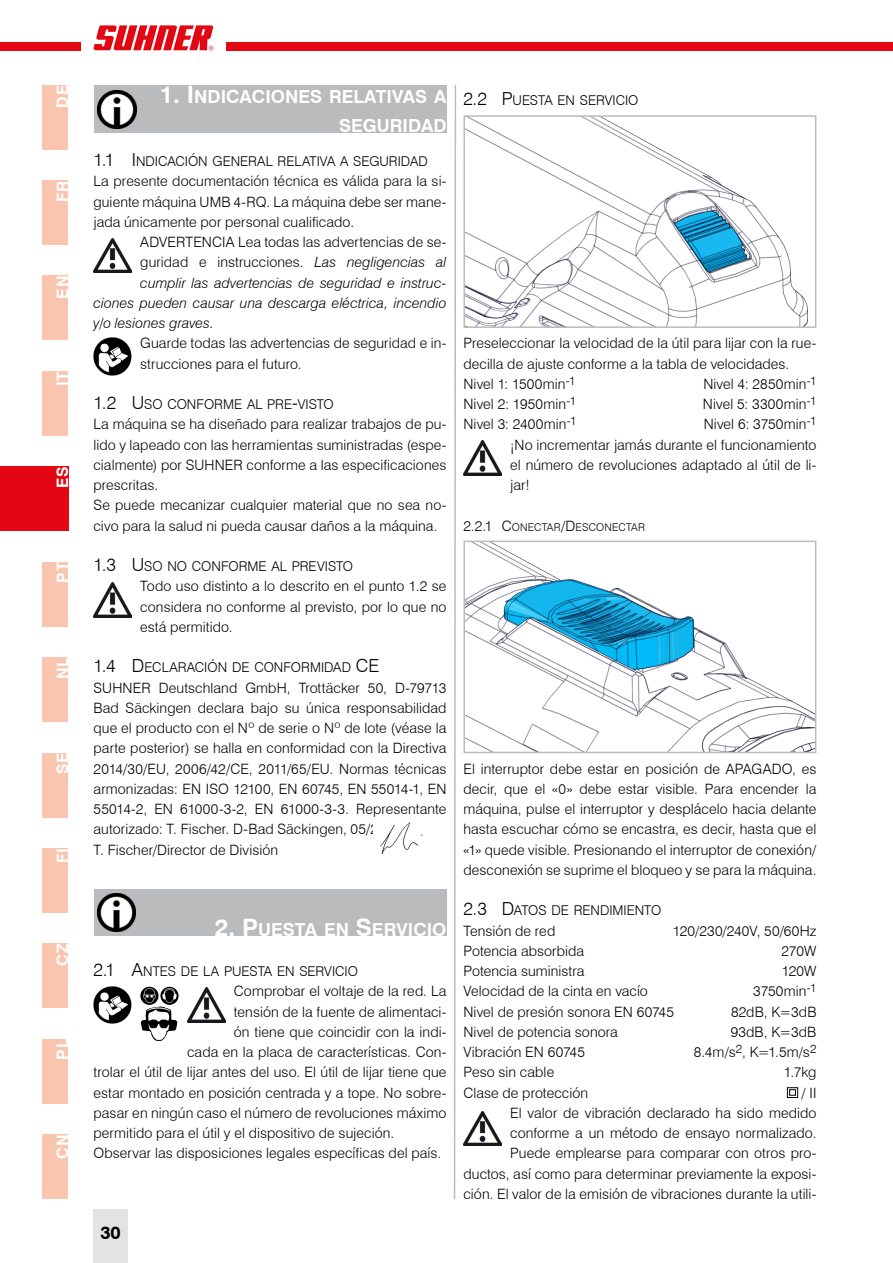
<style>
.page{position:relative;width:893px;height:1263px;background:#fff}
.page>*{position:absolute;margin:0;border:0;box-sizing:border-box;transform-origin:0 0}
.t1{font:700 18px/28.8px "Swiss 721 BT";color:#fff;text-align:right}
.t2{font:700 18px "Swiss 721 BT";color:#000}
.t3{font:700 15.75px "Swiss 721 BT";letter-spacing:.05em;color:#fff}
.t4{font:300 14.25px/20.2px "Swiss 721 BT";letter-spacing:.005em;color:#000;text-align:justify}
.t5{font:italic 300 14.25px "Swiss 721 BT";letter-spacing:.005em;color:#000}
.t6{font:300 13.5px "Swiss 721 BT";color:#000}
.t7{font:300 10.65px "Swiss 721 BT";letter-spacing:.005em;color:#000}
.s1{font-size:24px}
.s2{font-size:18px}
.s3{font-style:italic}
.s4{font-size:14.25px}
</style>
<div class="page">
<div style="left:43px;top:1134px;width:25px;height:65px;background:#f9c5af"></div>
<div style="left:43px;top:1039px;width:25px;height:64px;background:#f9c5af"></div>
<div style="left:43px;top:944px;width:25px;height:64px;background:#f9c5af"></div>
<div style="left:43px;top:848px;width:25px;height:64px;background:#f9c5af"></div>
<div style="left:43px;top:753px;width:25px;height:64px;background:#f9c5af"></div>
<div style="left:43px;top:657px;width:25px;height:65px;background:#f9c5af"></div>
<div style="left:43px;top:562px;width:25px;height:64px;background:#f9c5af"></div>
<img style="left:94px;top:238px;width:38px;height:35px">
<img style="left:94px;top:338px;width:38px;height:38px">
<img style="left:94px;top:582px;width:38px;height:35px">
<div style="left:94px;top:889px;width:352px;height:47px;background:#babbbc"></div>
<img style="left:98px;top:893px;width:38px;height:38px">
<img style="left:94px;top:986px;width:38px;height:38px">
<img style="left:141px;top:1006px;width:36px;height:35px">
<svg style="left:156px;top:989px;width:3px;height:13px"></svg>
<img style="left:140px;top:987px;width:16px;height:18px">
<svg style="left:174px;top:988px;width:5px;height:16px"></svg>
<img style="left:160px;top:987px;width:14px;height:18px">
<img style="left:187px;top:987px;width:38px;height:35px">
<div style="left:94px;top:85px;width:352px;height:47px;background:#babbbc"></div>
<img style="left:98px;top:90px;width:38px;height:39px">
<img style="left:380px;top:822px;width:43px;height:32px">
<img style="left:463px;top:441px;width:39px;height:34px">
<div style="left:787px;top:1087px;width:11px;height:11px;border:1px solid #000"></div>
<div style="left:789px;top:1089px;width:7px;height:6px;border:1px solid #000"></div>
<img style="left:463px;top:1111px;width:39px;height:35px">
<img style="left:466px;top:118px;width:342px;height:207px">
<div style="left:463px;top:115px;width:353px;height:213px;border:2px solid #babbbc"></div>
<img style="left:466px;top:544px;width:347px;height:206px">
<div style="left:463px;top:541px;width:353px;height:212px;border:2px solid #babbbc"></div>
<div style="left:43px;top:371px;width:25px;height:64px;background:#f9c5af"></div>
<div style="left:43px;top:276px;width:25px;height:64px;background:#f9c5af"></div>
<div style="left:43px;top:180px;width:25px;height:65px;background:#f9c5af"></div>
<div style="left:43px;top:85px;width:25px;height:64px;background:#f9c5af"></div>
<div style="left:0;top:43px;width:893px;height:8px;background:#e30613"></div>
<div style="left:81px;top:17px;width:144px;height:42px;background:#fff"></div>
<svg style="left:93px;top:25px;width:120px;height:26px"></svg>
<div style="left:94px;top:1209px;width:34px;height:54px;background:#e3e3e3"></div>
<svg style="left:453px;top:85px;width:4px;height:1115px"></svg>
<div style="left:0;top:467px;width:68px;height:64px;background:#e30613"></div>
<p class="t3" style="left:53px;top:108px;width:24px;rotate:-90deg">DE</p>
<p class="t3" style="left:53px;top:202px;width:23px;rotate:-90deg">FR</p>
<p class="t3" style="left:53px;top:299px;width:24px;rotate:-90deg">EN</p>
<p class="t3" style="left:53px;top:386px;width:16px;rotate:-90deg">IT</p>
<p class="t3" style="left:53px;top:488px;width:23px;rotate:-90deg">ES</p>
<p class="t3" style="left:53px;top:583px;width:22px;rotate:-90deg">PT</p>
<p class="t3" style="left:53px;top:679px;width:23px;rotate:-90deg">NL</p>
<p class="t3" style="left:53px;top:774px;width:23px;rotate:-90deg">SE</p>
<p class="t3" style="left:53px;top:863px;width:17px;rotate:-90deg">FI</p>
<p class="t3" style="left:53px;top:966px;width:23px;rotate:-90deg">CZ</p>
<p class="t3" style="left:53px;top:1059px;width:22px;rotate:-90deg">PL</p>
<p class="t3" style="left:53px;top:1159px;width:26px;rotate:-90deg">CN</p>
<p class="t1" style="left:160px;top:82px;width:47px"><span class="s1">1. I</span>NDIC</p>
<p class="t1" style="left:240px;top:82px;width:59px">ACIONES</p>
<p class="t1" style="left:329px;top:82px;width:13px">REL</p>
<p class="t1" style="left:339px;top:82px;width:109px">ATI VAS A<br>SEGURIDAD</p>
<p class="t6" style="left:463px;top:92px;width:176px"><span class="s2">2.2 P</span>UESTA EN SERVICIO</p>
<p class="t6" style="left:94px;top:153px;width:336px"><span class="s2">1.1 I</span> NDICACIÓN GENERAL RELATIVA A SEGURIDAD</p>
<p class="t4" style="left:94px;top:171px;width:354px">La presente documentación técnica es válida para la si&shy;guiente máquina UMB 4-RQ. La máquina debe ser mane&shy;jada únicamente por personal cualificado.</p>
<p class="t4" style="left:140px;top:232px;width:308px">ADVERTENCIA Lea todas las advertencias de se-</p>
<p class="t4" style="left:140px;top:252px;width:308px">guridad e instrucciones. <span class="s3">Las negligencias al</span></p>
<p class="t5" style="left:140px;top:274px;width:308px">cumplir las advertencias de seguridad e instruc-</p>
<p class="t5" style="left:94px;top:294px;width:354px">ciones pueden causar una descarga eléctrica, incendio</p>
<p class="t5" style="left:94px;top:314px;width:122px">y/o lesiones graves.</p>
<p class="t4" style="left:140px;top:333px;width:308px">Guarde todas las advertencias de seguridad e in&shy;strucciones para el futuro.</p>
<p class="t6" style="left:94px;top:396px;width:242px"><span class="s2">1.2 U</span>SO CONFORME AL PRE<span class="s2">-</span>VISTO</p>
<p class="t4" style="left:94px;top:414px;width:354px;text-align:left">La máquina se ha diseñado para realizar trabajos de pu&shy;lido y lapeado con las herramientas suministradas (espe&shy;cialmente) por SUHNER conforme a las especificaciones prescritas.<br>Se puede mecanizar cualquier material que no sea no&shy;civo para la salud ni pueda causar daños a la máquina.</p>
<p class="t6" style="left:94px;top:558px;width:261px"><span class="s2">1.3 U</span>SO NO CONFORME AL PREVISTO</p>
<p class="t4" style="left:140px;top:576px;width:308px">Todo uso distinto a lo descrito en el punto 1.2 se considera no conforme al previsto, por lo que no está permitido.</p>
<p class="t6" style="left:94px;top:659px;width:275px"><span class="s2">1.4 D</span>ECLARACIÓN DE CONFORMIDAD <span class="s2">CE</span></p>
<p class="t4" style="left:94px;top:677px;width:354px;text-align:left">SUHNER Deutschland GmbH, Trottäcker 50, D-79713<br>Bad Säckingen declara bajo su única responsabilidad que el producto con el Nº de serie o Nº de lote (véase la parte posterior) se halla en conformidad con la Directiva 2014/30/EU, 2006/42/CE, 2011/65/EU. Normas técnicas armonizadas: EN ISO 12100, EN 60745, EN 55014-1, EN 55014-2, EN 61000-3-2, EN 61000-3-3. Representante autorizado: T. Fischer. D-Bad Säckingen, 05/2021.<br>T. Fischer/Director de División</p>
<p class="t1" style="left:215px;top:915px;width:69px"><span class="s1">2. P</span>UEST</p>
<p class="t1" style="left:305px;top:915px;width:143px">AEN <span class="s1">S</span>ERVICIO</p>
<p class="t6" style="left:94px;top:963px;width:266px"><span class="s2">2.1 A</span>NTES DE LA PUESTA EN SERVICIO</p>
<p class="t4" style="left:234px;top:981px;width:214px">Comprobar el voltaje de la red. La</p>
<p class="t4" style="left:234px;top:1001px;width:214px">tensión de la fuente de alimentaci-</p>
<p class="t4" style="left:234px;top:1021px;width:214px">ón tiene que coincidir con la indi-</p>
<p class="t4" style="left:187px;top:1042px;width:261px">cada en la placa de características. Con-</p>
<p class="t4" style="left:94px;top:1062px;width:354px">trolar el útil de lijar antes del uso. El útil de lijar tiene que</p>
<p class="t4" style="left:94px;top:1082px;width:354px">estar montado en posición centrada y a tope. No sobre-</p>
<p class="t4" style="left:94px;top:1102px;width:354px">pasar en ningún caso el número de revoluciones máximo</p>
<p class="t4" style="left:94px;top:1123px;width:302px">permitido para el útil y el dispositivo de sujeción.</p>
<p class="t4" style="left:94px;top:1143px;width:349px">Observar las disposiciones legales específicas del país.</p>
<p class="t2" style="left:100px;top:1222px;width:22px">30</p>
<p class="t4" style="left:463px;top:333px;width:354px;text-align:left">Preseleccionar la velocidad de la útil para lijar con la rue&shy;decilla de ajuste conforme a la tabla de velocidades.<br>Nivel 1: 1500min<sup>-1</sup></p>
<p class="t4" style="left:703px;top:373px;width:115px">Nivel 4: 2850min<sup>-1</sup></p>
<p class="t4" style="left:463px;top:394px;width:114px">Nivel 2: 1950min<sup>-1</sup></p>
<p class="t4" style="left:703px;top:394px;width:115px">Nivel 5: 3300min<sup>-1</sup></p>
<p class="t4" style="left:463px;top:414px;width:114px">Nivel 3: 2400min<sup>-1</sup></p>
<p class="t4" style="left:510px;top:414px;width:308px;text-indent:194px">Nivel 6: 3750min<sup>-1 </sup>¡No incrementar jamás durante el funcionamiento el número de revoluciones adaptado al útil de li&shy;jar!</p>
<p class="t7" style="left:463px;top:520px;width:183px"><span class="s4">2.2.1 C</span>ONECTAR<span class="s4">/D</span> ESCONECTAR</p>
<p class="t4" style="left:463px;top:758px;width:354px">El interruptor debe estar en posición de APAGADO, es decir, que el «0» debe estar visible. Para encender la máquina, pulse el interruptor y desplácelo hacia delante hasta escuchar cómo se encastra, es decir, hasta que el «1» quede visible. Presionando el interruptor de conexión/ desconexión se suprime el bloqueo y se para la máquina.</p>
<p class="t6" style="left:463px;top:902px;width:199px"><span class="s2">2.3 D</span>ATOS DE RENDIMIENTO</p>
<p class="t4" style="left:463px;top:920px;width:93px">Tensión de red</p>
<p class="t4" style="left:673px;top:920px;width:145px">120/230/240V, 50/60Hz</p>
<p class="t4" style="left:463px;top:940px;width:122px">Potencia absorbida</p>
<p class="t4" style="left:781px;top:940px;width:37px">270W</p>
<p class="t4" style="left:463px;top:961px;width:122px">Potencia suministra</p>
<p class="t4" style="left:782px;top:961px;width:36px">120W</p>
<p class="t4" style="left:463px;top:981px;width:186px">Velocidad de la cinta en vacío</p>
<p class="t4" style="left:753px;top:981px;width:65px">3750min<sup>-1</sup></p>
<p class="t4" style="left:463px;top:1001px;width:212px">Nivel de presión sonora EN 60745</p>
<p class="t4" style="left:731px;top:1001px;width:87px">82dB, K=3dB</p>
<p class="t4" style="left:463px;top:1021px;width:156px">Nivel de potencia sonora</p>
<p class="t4" style="left:731px;top:1021px;width:87px">93dB, K=3dB</p>
<p class="t4" style="left:463px;top:1042px;width:123px">Vibración EN 60745</p>
<p class="t4" style="left:694px;top:1042px;width:124px">8.4m/s<sup>2</sup>, K=1.5m/s<sup>2</sup></p>
<p class="t4" style="left:463px;top:1062px;width:92px">Peso sin cable</p>
<p class="t4" style="left:784px;top:1062px;width:34px">1.7kg</p>
<p class="t4" style="left:463px;top:1082px;width:126px">Clase de protección</p>
<p class="t4" style="left:463px;top:1082px;width:354px;text-align:right">/ II<br>El valor de vibración declarado ha sido medido conforme a un método de ensayo normalizado.<br>Puede emplearse para comparar con otros pro&shy;ductos, así como para determinar previamente la exposi&shy;ción. El valor de la emisión de vibraciones durante la utili-</p>
</div>
